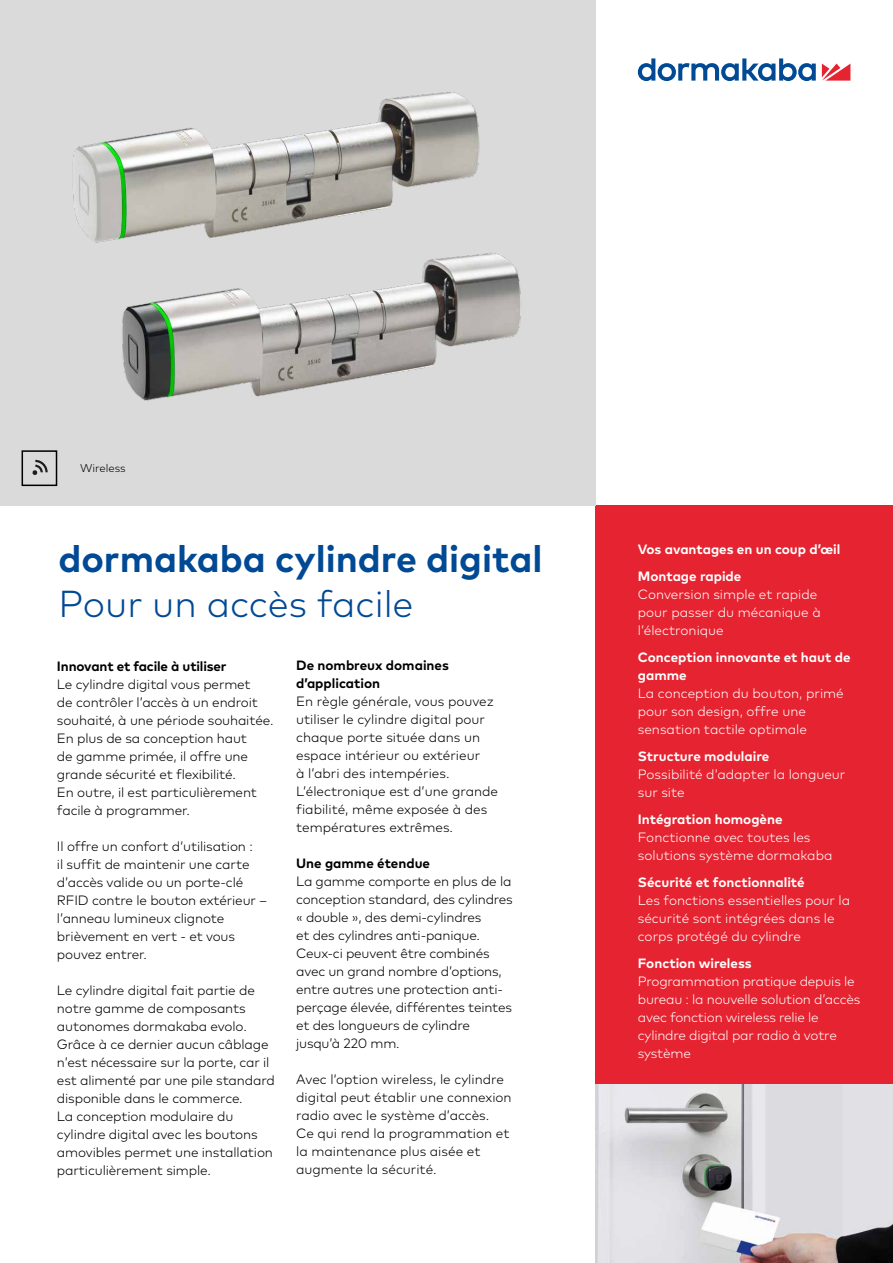
<style>
.page{position:relative;width:893px;height:1263px;background:#fff}
.page>*{position:absolute;margin:0;border:0;box-sizing:border-box;transform-origin:0 0}
.t1{font:700 37.5px "Mark Pro";color:#004994}
.t2{font:300 37.5px "Mark Pro";color:#004994}
.t3{font:300 13.5px/18px "Mark Pro";letter-spacing:-.01em;color:#000}
.t4{font:300 13.5px/18px "Mark Pro";color:#fff}
.t5{font:700 13.5px/27px "Mark Pro";color:#fff}
.t6{font:700 13.5px/18px "Mark Pro";color:#000}
.t7{font:300 11.25px "Mark Pro";color:#000}
</style>
<div class="page">
<div style="left:595px;top:505px;width:298px;height:579px;background:#e62330"></div>
<img style="left:595px;top:1084px;width:298px;height:179px">
<svg style="left:822px;top:64px;width:28px;height:17px"></svg>
<svg style="left:638px;top:58px;width:178px;height:23px"></svg>
<div style="left:0;top:0;width:595px;height:505px;background:#dadada"></div>
<img style="left:122px;top:253px;width:399px;height:148px">
<img style="left:72px;top:92px;width:408px;height:151px">
<svg style="left:32px;top:460px;width:16px;height:15px"></svg>
<div style="left:22px;top:450px;width:35px;height:36px;border:2px solid #000"></div>
<p class="t7" style="left:80px;top:460px;width:47px">Wireless</p>
<h1 class="t1" style="left:58px;top:530px;width:485px">dormakaba cylindre digital</h1>
<h1 class="t2" style="left:58px;top:575px;width:357px">Pour un accès facile</h1>
<p class="t6" style="left:57px;top:656px;width:171px">Innovant et facile à utiliser</p>
<p class="t3" style="left:57px;top:674px;width:218px">Le cylindre digital vous permet<br>de contrôler l’accès à un endroit souhaité, à une période souhaitée.<br>En plus de sa conception haut<br>de gamme primée, il offre une grande sécurité et flexibilité.<br>En outre, il est particulièrement facile à programmer.</p>
<p class="t3" style="left:57px;top:836px;width:212px">Il offre un confort d‘utilisation :<br>il suffit de maintenir une carte d’accès valide ou un porte-clé<br>RFID contre le bouton extérieur – l’anneau lumineux clignote brièvement en vert - et vous pouvez entrer.</p>
<p class="t3" style="left:57px;top:980px;width:219px">Le cylindre digital fait partie de notre gamme de composants autonomes dormakaba evolo.<br>Grâce à ce dernier aucun câblage n’est nécessaire sur la porte, car il est alimenté par une pile standard disponible dans le commerce.<br>La conception modulaire du cylindre digital avec les boutons amovibles permet une installation particulièrement simple.</p>
<p class="t6" style="left:296px;top:655px;width:154px">De nombreux domaines d’application</p>
<p class="t3" style="left:296px;top:692px;width:203px">En règle générale, vous pouvez utiliser le cylindre digital pour chaque porte située dans un espace intérieur ou extérieur<br>à l’abri des intempéries.<br>L’électronique est d’une grande fiabilité, même exposée à des températures extrêmes.</p>
<p class="t6" style="left:296px;top:853px;width:135px">Une gamme étendue</p>
<p class="t3" style="left:296px;top:872px;width:218px">La gamme comporte en plus de la conception standard, des cylindres « double », des demi-cylindres<br>et des cylindres anti-panique.<br>Ceux-ci peuvent être combinés avec un grand nombre d’options, entre autres une protection anti&shy;perçage élevée, différentes teintes et des longueurs de cylindre jusqu’à 220 mm.</p>
<p class="t3" style="left:296px;top:1069px;width:217px">Avec l‘option wireless, le cylindre digital peut établir une connexion radio avec le système d’accès.<br>Ce qui rend la programmation et la maintenance plus aisée et augmente la sécurité.</p>
<p class="t5" style="left:638px;top:534px;width:204px">Vos avantages en un coup d’œil<br>Montage rapide</p>
<p class="t4" style="left:638px;top:584px;width:184px">Conversion simple et rapide pour passer du mécanique à l’électronique</p>
<p class="t5" style="left:638px;top:647px;width:214px;line-height:18px">Conception innovante et haut de gamme</p>
<p class="t4" style="left:638px;top:683px;width:207px">La conception du bouton, primé pour son design, offre une sensation tactile optimale</p>
<p class="t5" style="left:638px;top:741px;width:133px">Structure modulaire</p>
<p class="t4" style="left:638px;top:764px;width:209px">Possibilité d’adapter la longueur sur site</p>
<p class="t5" style="left:638px;top:804px;width:146px">Intégration homogène</p>
<p class="t4" style="left:638px;top:827px;width:196px">Fonctionne avec toutes les solutions système dormakaba</p>
<p class="t5" style="left:638px;top:867px;width:168px">Sécurité et fonctionnalité</p>
<p class="t4" style="left:638px;top:890px;width:214px">Les fonctions essentielles pour la sécurité sont intégrées dans le corps protégé du cylindre</p>
<p class="t5" style="left:638px;top:948px;width:115px">Fonction wireless</p>
<p class="t4" style="left:638px;top:971px;width:224px">Programmation pratique depuis le bureau : la nouvelle solution d’accès avec fonction wireless relie le cylindre digital par radio à votre système</p>
</div>
